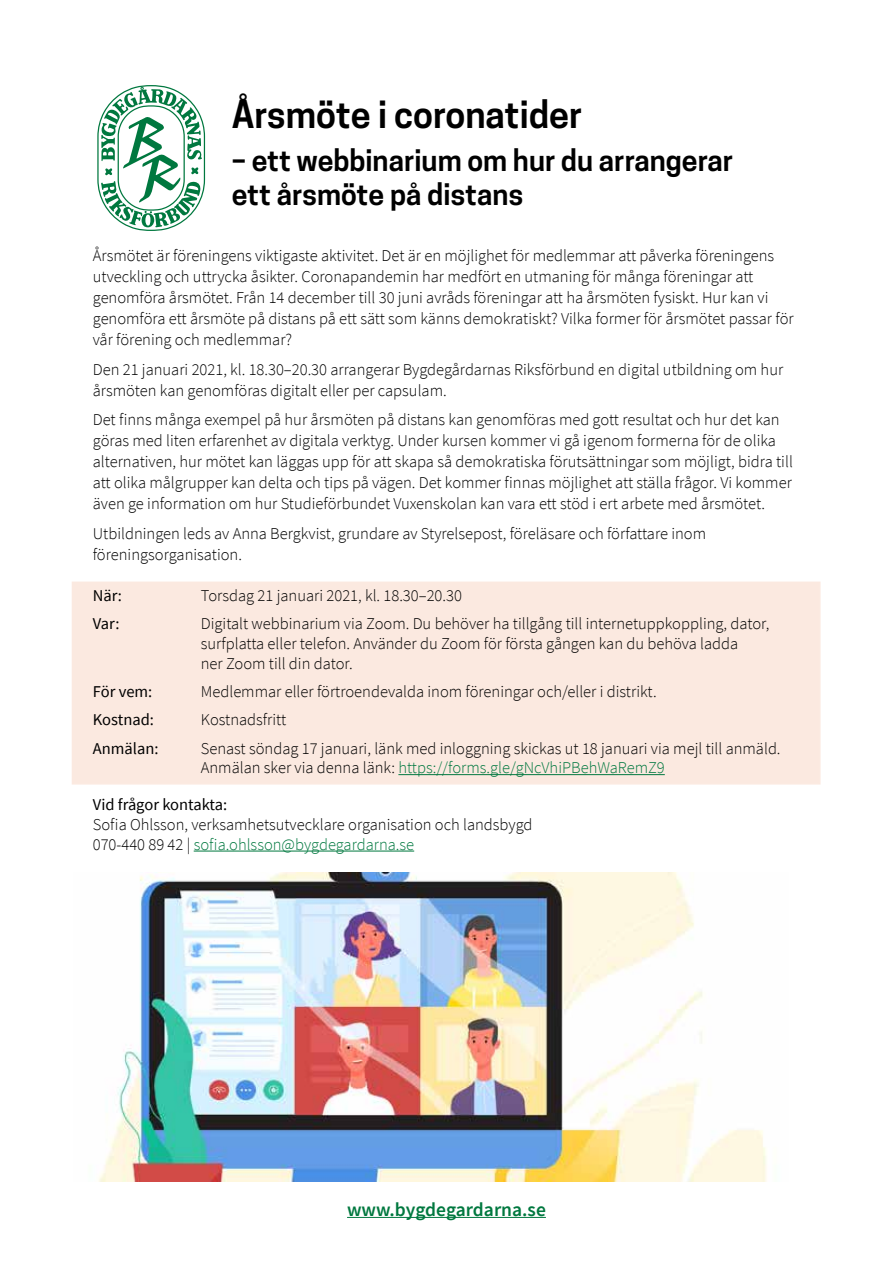
<style>
.page{position:relative;width:893px;height:1263px;background:#fff}
.page>*{position:absolute;margin:0;border:0;box-sizing:border-box;transform-origin:0 0}
.t1{font:600 36px "Cooper Hewitt";color:#000}
.t2{font:600 28.5px/34.2px "Cooper Hewitt";color:#000}
.t3{font:600 19.5px "Source Sans Pro";color:#00783f}
.t4{font:300 16.5px/21px "Source Sans Pro";color:#000}
.t5{font:16.5px "Source Sans Pro";color:#000}
.s1{color:#00783f}
</style>
<div class="page">
<div style="left:72px;top:581px;width:749px;height:203px;background:#fbe9e0"></div>
<hr style="left:398px;top:774px;width:267px;height:1px;background:#00783f">
<hr style="left:194px;top:851px;width:220px;height:1px;background:#00783f">
<svg style="left:97px;top:85px;width:108px;height:146px"></svg>
<hr style="left:347px;top:1217px;width:199px;height:1px;background:#00783f">
<img style="left:98px;top:873px;width:669px;height:308px">
<h1 class="t1" style="left:232px;top:94px;width:352px">Årsmöte i coronatider</h1>
<h2 class="t2" style="left:232px;top:143px;width:503px">– ett webbinarium om hur du arrangerar ett årsmöte på distans</h2>
<p class="t4" style="left:93px;top:245px;width:702px">Årsmötet är föreningens viktigaste aktivitet. Det är en möjlighet för medlemmar att påverka föreningens utveckling och uttrycka åsikter. Coronapandemin har medfört en utmaning för många föreningar att genomföra årsmötet. Från 14 december till 30 juni avråds föreningar att ha årsmöten fysiskt. Hur kan vi genomföra ett årsmöte på distans på ett sätt som känns demokratiskt? Vilka former för årsmötet passar för vår förening och medlemmar?</p>
<p class="t4" style="left:93px;top:359px;width:692px">Den 21 januari 2021, kl. 18.30–20.30 arrangerar Bygdegårdarnas Riksförbund en digital utbildning om hur årsmöten kan genomföras digitalt eller per capsulam.</p>
<p class="t4" style="left:93px;top:409px;width:702px">Det finns många exempel på hur årsmöten på distans kan genomföras med gott resultat och hur det kan göras med liten erfarenhet av digitala verktyg. Under kursen kommer vi gå igenom formerna för de olika alternativen, hur mötet kan läggas upp för att skapa så demokratiska förutsättningar som möjligt, bidra till att olika målgrupper kan delta och tips på vägen. Det kommer finnas möjlighet att ställa frågor. Vi kommer även ge information om hur Studieförbundet Vuxenskolan kan vara ett stöd i ert arbete med årsmötet.</p>
<p class="t4" style="left:93px;top:523px;width:615px">Utbildningen leds av Anna Bergkvist, grundare av Styrelsepost, föreläsare och författare inom föreningsorganisation.</p>
<p class="t5" style="left:93px;top:585px;width:31px">När:</p>
<p class="t4" style="left:201px;top:585px;width:263px">Torsdag 21 januari 2021, kl. 18.30–20.30</p>
<p class="t5" style="left:93px;top:613px;width:28px">Var:</p>
<p class="t4" style="left:201px;top:614px;width:570px;line-height:19.8px">Digitalt webbinarium via Zoom. Du behöver ha tillgång till internetuppkoppling, dator, surfplatta eller telefon. Använder du Zoom för första gången kan du behöva ladda<br>ner Zoom till din dator.</p>
<p class="t5" style="left:93px;top:681px;width:61px">För vem:</p>
<p class="t4" style="left:201px;top:681px;width:457px">Medlemmar eller förtroendevalda inom föreningar och/eller i distrikt.</p>
<p class="t5" style="left:93px;top:709px;width:63px">Kostnad:</p>
<p class="t4" style="left:201px;top:709px;width:87px">Kostnadsfritt</p>
<p class="t5" style="left:93px;top:738px;width:67px">Anmälan:</p>
<p class="t4" style="left:201px;top:738px;width:581px;line-height:19.8px">Senast söndag 17 januari, länk med inloggning skickas ut 18 januari via mejl till anmäld.<br>Anmälan sker via denna länk: <span class="s1">https://forms.gle/gNcVhiPBehWaRemZ9</span></p>
<p class="t5" style="left:93px;top:794px;width:136px">Vid frågor kontakta:</p>
<p class="t4" style="left:93px;top:815px;width:441px;line-height:19.8px">Sofia Ohlsson, verksamhetsutvecklare organisation och landsbygd<br>070-440 89 42 | <span class="s1">sofia.ohlsson@bygdegardarna.se</span></p>
<p class="t3" style="left:347px;top:1197px;width:200px">www.bygdegardarna.se</p>
</div>
